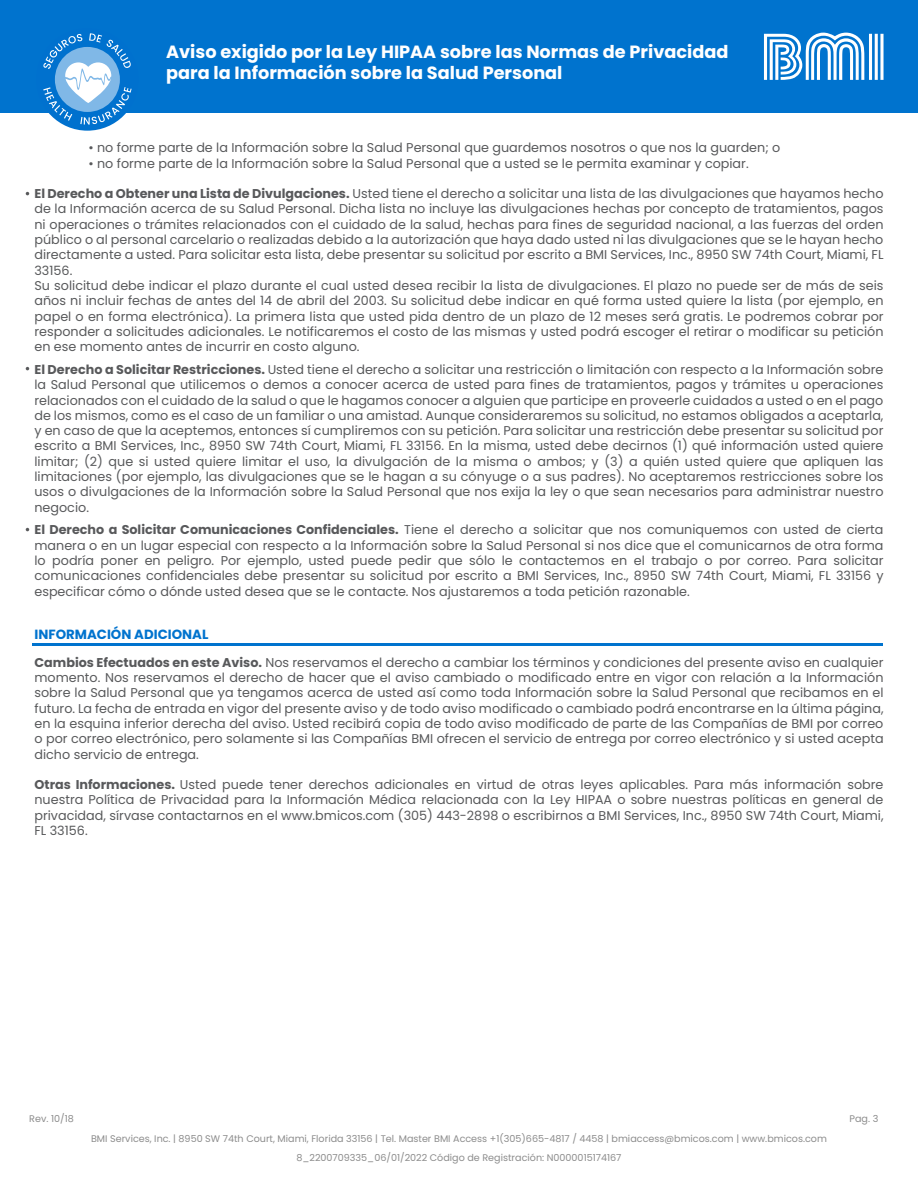
<style>
.page{position:relative;width:918px;height:1188px;background:#fff}
.page>*{position:absolute;margin:0;border:0;box-sizing:border-box;transform-origin:0 0}
.t1{font:700 17.7px/21.3px "Poppins";color:#fff}
.t2{font:700 13.35px "Poppins";color:#0073ce}
.t3{font:12.75px/15.3px "Poppins";color:#58595b;text-align:justify}
.t4{font:9.6px/19.5px "Poppins";color:#8c8c8c;text-align:center}
.s1{font-weight:700}
</style>
<div class="page">
<div style="left:0;top:0;width:918px;height:112px;background:#0073ce"></div>
<svg style="left:764px;top:33px;width:100px;height:47px"></svg>
<svg style="left:880px;top:34px;width:4px;height:46px"></svg>
<hr style="left:875px;top:34px;width:3px;height:46px;background:#fff">
<hr style="left:869px;top:34px;width:3px;height:46px;background:#fff">
<div style="left:36px;top:28px;width:103px;height:103px;background:#0071ce;border-radius:50%"></div>
<svg style="left:43px;top:33px;width:89px;height:92px"></svg>
<hr style="left:32px;top:644px;width:851px;height:2px;background:#0073ce">
<h1 class="t1" style="left:166px;top:41px;width:564px">Aviso exigido por la Ley HIPAA sobre las Normas de Privacidad para la Información sobre la Salud Personal</h1>
<p class="t3" style="left:88px;top:140px;width:693px">• no forme parte de la Información sobre la Salud Personal que guardemos nosotros o que nos la guarden; o</p>
<p class="t3" style="left:88px;top:155px;width:662px">• no forme parte de la Información sobre la Salud Personal que a usted se le permita examinar y copiar.</p>
<p class="t3" style="left:34px;top:186px;width:851px;text-align:left"><span class="s1">El Derecho a Obtener una Lista de Divulgaciones.</span> Usted tiene el derecho a solicitar una lista de las divulgaciones que hayamos hecho de la Información acerca de su Salud Personal. Dicha lista no incluye las divulgaciones hechas por concepto de tratamientos, pagos ni operaciones o trámites relacionados con el cuidado de la salud, hechas para fines de seguridad nacional, a las fuerzas del orden público o al personal carcelario o realizadas debido a la autorización que haya dado usted ni las divulgaciones que se le hayan hecho directamente a usted. Para solicitar esta lista, debe presentar su solicitud por escrito a BMI Services, Inc., 8950 SW 74th Court, Miami, FL 33156.<br>Su solicitud debe indicar el plazo durante el cual usted desea recibir la lista de divulgaciones. El plazo no puede ser de más de seis años ni incluir fechas de antes del 14 de abril del 2003. Su solicitud debe indicar en qué forma usted quiere la lista (por ejemplo, en papel o en forma electrónica). La primera lista que usted pida dentro de un plazo de 12 meses será gratis. Le podremos cobrar por responder a solicitudes adicionales. Le notificaremos el costo de las mismas y usted podrá escoger el retirar o modificar su petición en ese momento antes de incurrir en costo alguno.</p>
<p class="t3" style="left:34px;top:362px;width:851px"><span class="s1">El Derecho a Solicitar Restricciones.</span> Usted tiene el derecho a solicitar una restricción o limitación con respecto a la Información sobre la Salud Personal que utilicemos o demos a conocer acerca de usted para fines de tratamientos, pagos y trámites u operaciones relacionados con el cuidado de la salud o que le hagamos conocer a alguien que participe en proveerle cuidados a usted o en el pago de los mismos, como es el caso de un familiar o una amistad. Aunque consideraremos su solicitud, no estamos obligados a aceptarla, y en caso de que la aceptemos, entonces sí cumpliremos con su petición. Para solicitar una restricción debe presentar su solicitud por escrito a BMI Services, Inc., 8950 SW 74th Court, Miami, FL 33156. En la misma, usted debe decirnos (1) qué información usted quiere limitar; (2) que si usted quiere limitar el uso, la divulgación de la misma o ambos; y (3) a quién usted quiere que apliquen las limitaciones (por ejemplo, las divulgaciones que se le hagan a su cónyuge o a sus padres). No aceptaremos restricciones sobre los usos o divulgaciones de la Información sobre la Salud Personal que nos exija la ley o que sean necesarios para administrar nuestro negocio.</p>
<p class="t3" style="left:34px;top:522px;width:851px"><span class="s1">El Derecho a Solicitar Comunicaciones Confidenciales.</span> Tiene el derecho a solicitar que nos comuniquemos con usted de cierta manera o en un lugar especial con respecto a la Información sobre la Salud Personal si nos dice que el comunicarnos de otra forma lo podría poner en peligro. Por ejemplo, usted puede pedir que sólo le contactemos en el trabajo o por correo. Para solicitar comunicaciones confidenciales debe presentar su solicitud por escrito a BMI Services, Inc., 8950 SW 74th Court, Miami, FL 33156 y especificar cómo o dónde usted desea que se le contacte. Nos ajustaremos a toda petición razonable.</p>
<p class="t2" style="left:34px;top:627px;width:175px">INFORMACIÓN ADICIONAL</p>
<p class="t3" style="left:34px;top:655px;width:851px"><span class="s1">Cambios Efectuados en este Aviso.</span> Nos reservamos el derecho a cambiar los términos y condiciones del presente aviso en cualquier momento. Nos reservamos el derecho de hacer que el aviso cambiado o modificado entre en vigor con relación a la Información sobre la Salud Personal que ya tengamos acerca de usted así como toda Información sobre la Salud Personal que recibamos en el futuro. La fecha de entrada en vigor del presente aviso y de todo aviso modificado o cambiado podrá encontrarse en la última página, en la esquina inferior derecha del aviso. Usted recibirá copia de todo aviso modificado de parte de las Compañías de BMI por correo o por correo electrónico, pero solamente si las Compañías BMI ofrecen el servicio de entrega por correo electrónico y si usted acepta dicho servicio de entrega.</p>
<p class="t3" style="left:34px;top:777px;width:851px"><span class="s1">Otras Informaciones.</span> Usted puede tener derechos adicionales en virtud de otras leyes aplicables. Para más información sobre nuestra Política de Privacidad para la Información Médica relacionada con la Ley HIPAA o sobre nuestras políticas en general de privacidad, sírvase contactarnos en el www.bmicos.com (305) 443-2898 o escribirnos a BMI Services, Inc., 8950 SW 74th Court, Miami, FL 33156.</p>
<p class="t4" style="left:29px;top:1109px;width:46px">Rev. 10/18</p>
<p class="t4" style="left:850px;top:1109px;width:30px">Pag. 3</p>
<p class="t4" style="left:91px;top:1129px;width:737px">BMI Services, Inc. | 8950 SW 74th Court, Miami, Florida 33156 | Tel. Master BMI Access +1(305)665-4817 / 4458 | bmiaccess@bmicos.com | www.bmicos.com<br>8_2200709335_06/01/2022 Código de Registración: N0000015174167</p>
</div>
